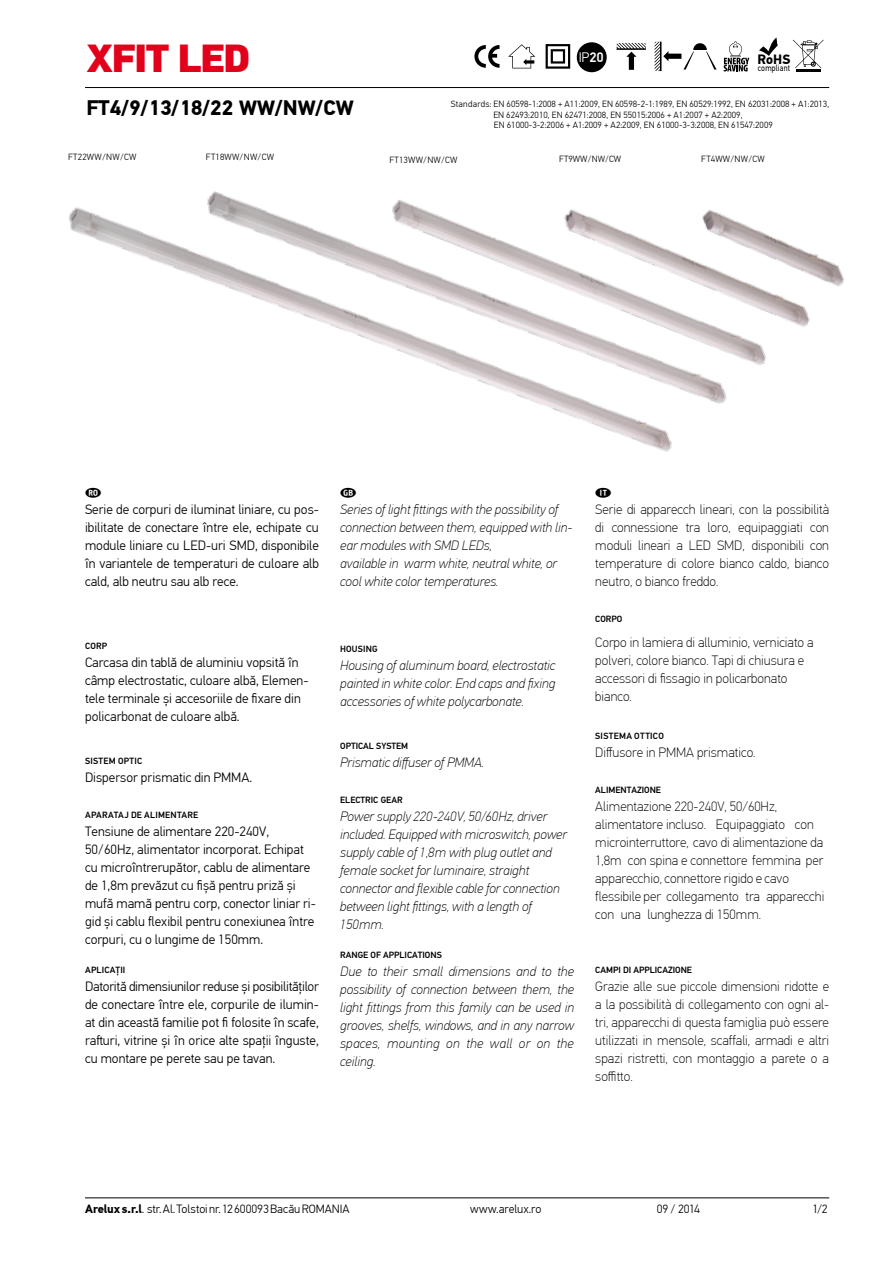
<style>
.page{position:relative;width:893px;height:1263px;background:#fff}
.page>*{position:absolute;margin:0;border:0;box-sizing:border-box;transform-origin:0 0}
.t1{font:900 39px "PF Din Text Pro";letter-spacing:-.045em;color:#e2001a}
.t2{font:700 21px "PF Din Text Pro";color:#000}
.t3{font:300 13.8px "PF Din Text Pro";color:#fff}
.t4{font:300 13.5px/18px "PF Din Text Pro";color:#000;text-align:justify}
.t5{font:100 13.5px/18px "PF Din Text Pro";color:#000;text-align:justify}
.t6{font:italic 100 13.5px/18px "PF Din Text Pro";color:#000}
.t7{font:700 13.5px "PF Din Text Pro";color:#000}
.t8{font:300 12px "PF Din Text Pro";color:#000}
.t9{font:300 9px/10.8px "PF Din Text Pro";letter-spacing:.005em;color:#000}
.t10{font:500 9px "PF Din Text Pro";color:#000}
.t11{font:500 9px "PF Din Text Pro";letter-spacing:.025em;color:#000}
.t12{font:500 9px "PF Din Text Pro";letter-spacing:.03em;color:#000}
.t13{font:300 9px "PF Din Text Pro";letter-spacing:.025em;color:#000}
.t14{font:9px "PF Din Text Pro";letter-spacing:.025em;color:#000;scale:.85 1}
.t15{font:500 9px "PF Din Text Pro";letter-spacing:.02em;color:#000}
.s1{font-weight:500}
.s2{font-weight:700}
</style>
<div class="page">
<hr style="left:85px;top:1197px;width:744px;height:1px;background:#000">
<img style="left:68px;top:39px;width:777px;height:413px">
<svg style="left:724px;top:41px;width:25px;height:30px"></svg>
<svg style="left:546px;top:44px;width:24px;height:25px"></svg>
<svg style="left:474px;top:45px;width:26px;height:23px"></svg>
<svg style="left:759px;top:37px;width:19px;height:19px"></svg>
<svg style="left:508px;top:44px;width:27px;height:24px"></svg>
<svg style="left:617px;top:43px;width:29px;height:27px"></svg>
<svg style="left:655px;top:42px;width:62px;height:29px"></svg>
<div style="left:577px;top:42px;width:30px;height:30px;background:#000;border-radius:50%"></div>
<hr style="left:796px;top:70px;width:25px;height:2px;background:#000">
<svg style="left:793px;top:40px;width:31px;height:28px"></svg>
<h1 class="t1" style="left:86px;top:33px;width:166px">XFIT LED</h1>
<h2 class="t2" style="left:86px;top:95px;width:269px">FT4/9/13/18/22 WW/NW/CW</h2>
<p class="t9" style="left:493px;top:98px;width:337px;text-indent:-43px">Standards: EN 60598-1:2008 + A11:2009, EN 60598-2-1:1989, EN 60529:1992, EN 62031:2008 + A1:2013,<br>EN 62493:2010, EN 62471:2008, EN 55015:2006 + A1:2007 + A2:2009,<br>EN 61000-3-2:2006 + A1:2009 + A2:2009, EN 61000-3-3:2008, EN 61547:2009</p>
<p class="t13" style="left:68px;top:152px;width:70px">FT22WW/NW/CW</p>
<p class="t9" style="left:206px;top:152px;width:70px">FT18WW/NW/CW</p>
<p class="t9" style="left:389px;top:154px;width:70px">FT13WW/NW/CW</p>
<p class="t9" style="left:559px;top:154px;width:64px">FT9WW/NW/CW</p>
<p class="t9" style="left:701px;top:154px;width:65px">FT4WW/NW/CW</p>
<p class="t3" style="left:579px;top:49px;width:26px">IP<span class="s1">20</span></p>
<p class="t7" style="left:757px;top:51px;width:35px">RoHS</p>
<p class="t14" style="left:758px;top:63px;width:39px">compliant</p>
<p class="t10" style="left:85px;top:487px;width:18px">Λ</p>
<p class="t4" style="left:85px;top:500px;width:235px">Serie de corpuri de iluminat liniare, cu pos&shy;ibilitate de conectare între ele, echipate cu module liniare cu LED-uri SMD, disponibile în variantele de temperaturi de culoare alb cald, alb neutru sau alb rece.</p>
<p class="t10" style="left:340px;top:487px;width:18px">∆</p>
<p class="t6" style="left:340px;top:500px;width:234px">Series of light fittings with the possibility of connection between them, equipped with lin&shy;ear modules with SMD LEDs,<br>available in warm white, neutral white, or cool white color temperatures.</p>
<p class="t10" style="left:85px;top:640px;width:24px">CORP</p>
<p class="t4" style="left:85px;top:653px;width:225px;text-align:left">Carcasa din tablă de aluminiu vopsită în câmp electrostatic, culoare albă, Elemen&shy;tele terminale și accesoriile de fixare din policarbonat de culoare albă.</p>
<p class="t12" style="left:85px;top:755px;width:59px">SISTEM OPTIC</p>
<p class="t4" style="left:85px;top:768px;width:169px">Dispersor prismatic din PMMA.</p>
<p class="t11" style="left:85px;top:809px;width:115px">APARATAJ DE ALIMENTARE</p>
<p class="t4" style="left:85px;top:822px;width:232px;text-align:left">Tensiune de alimentare 220-240V, 50/60Hz, alimentator incorporat. Echipat cu microîntrerupător, cablu de alimentare de 1,8m prevăzut cu fișă pentru priză și mufă mamă pentru corp, conector liniar ri&shy;gid și cablu flexibil pentru conexiunea între corpuri, cu o lungime de 150mm.</p>
<p class="t11" style="left:85px;top:964px;width:42px">APLICAŢII</p>
<p class="t4" style="left:85px;top:977px;width:235px">Datorită dimensiunilor reduse și posibilităţilor de conectare între ele, corpurile de ilumin&shy;at din această familie pot fi folosite în scafe, rafturi, vitrine și în orice alte spaţii înguste, cu montare pe perete sau pe tavan.</p>
<p class="t15" style="left:340px;top:643px;width:39px">HOUSING</p>
<p class="t6" style="left:340px;top:656px;width:217px;text-align:justify">Housing of aluminum board, electrostatic painted in white color. End caps and fixing accessories of white polycarbonate.</p>
<p class="t10" style="left:340px;top:740px;width:69px">OPTICAL SYSTEM</p>
<p class="t6" style="left:340px;top:753px;width:145px">Prismatic diffuser of PMMA.</p>
<p class="t10" style="left:340px;top:794px;width:64px">ELECTRIC GEAR</p>
<p class="t6" style="left:340px;top:807px;width:228px">Power supply 220-240V, 50/60Hz, driver included. Equipped with microswitch, power supply cable of 1,8m with plug outlet and female socket for luminaire, straight connector and flexible cable for connection between light fittings, with a length of 150mm.</p>
<p class="t10" style="left:340px;top:949px;width:103px">RANGE OF APPLICATIONS</p>
<p class="t6" style="left:340px;top:962px;width:235px;text-align:justify">Due to their small dimensions and to the possibility of connection between them, the light fittings from this family can be used in grooves, shelfs, windows, and in any narrow spaces, mounting on the wall or on the ceiling.</p>
<p class="t10" style="left:595px;top:487px;width:18px">Κ</p>
<p class="t5" style="left:595px;top:500px;width:235px">Serie di apparecch lineari, con la possibilità di connessione tra loro, equipaggiati con moduli lineari a LED SMD, disponibili con temperature di colore bianco caldo, bianco neutro, o bianco freddo.</p>
<p class="t10" style="left:595px;top:614px;width:29px">CORPO</p>
<p class="t5" style="left:595px;top:633px;width:220px;text-align:left">Corpo in lamiera di alluminio, verniciato a polveri, colore bianco. Tapi di chiusura e accessori di fissagio in policarbonato bianco.</p>
<p class="t12" style="left:595px;top:730px;width:70px">SISTEMA OTTICO</p>
<p class="t5" style="left:595px;top:743px;width:162px">Diffusore in PMMA prismatico.</p>
<p class="t10" style="left:595px;top:784px;width:67px">ALIMENTAZIONE</p>
<p class="t5" style="left:595px;top:797px;width:231px;text-align:left">Alimentazione 220-240V, 50/60Hz, alimentatore incluso. Equipaggiato con microinterruttore, cavo di alimentazione da 1,8m con spina e connettore femmina per apparecchio, connettore rigido e cavo flessibile per collegamento tra apparecchi con una lunghezza di 150mm.</p>
<p class="t10" style="left:595px;top:964px;width:98px">CAMPI DI APPLICAZIONE</p>
<p class="t5" style="left:595px;top:977px;width:235px">Grazie alle sue piccole dimensioni ridotte e a la possibilità di collegamento con ogni al&shy;tri, apparecchi di questa famiglia può essere utilizzati in mensole, scaffali, armadi e altri spazi ristretti, con montaggio a parete o a soffitto.</p>
<p class="t8" style="left:85px;top:1202px;width:266px"><span class="s2">Arelux s.r.l</span>. str. Al. Tolstoi nr. 12 600093 Bacău ROMANIA</p>
<p class="t8" style="left:470px;top:1202px;width:73px">www.arelux.ro</p>
<p class="t8" style="left:657px;top:1202px;width:45px">09 / 2014</p>
<p class="t8" style="left:812px;top:1202px;width:17px">1/2</p>
</div>
